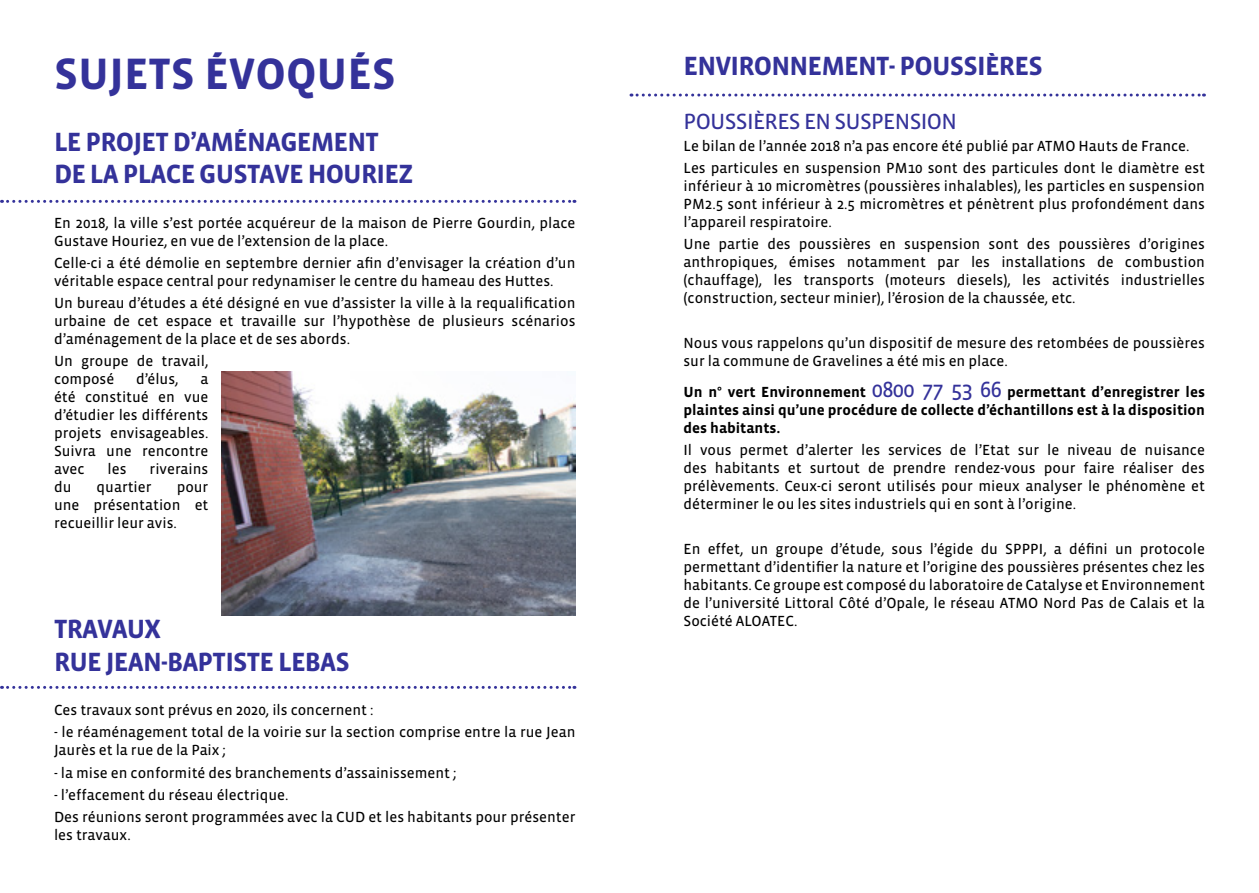
<style>
.page{position:relative;width:1259px;height:893px;background:#fff}
.page>*{position:absolute;margin:0;border:0;box-sizing:border-box;transform-origin:0 0}
.t1{font:700 45px "Vista Sans";color:#34329a}
.t2{font:700 27px/32.4px "Vista Sans";letter-spacing:-.03em;color:#34329a}
.t3{font:22.5px "Vista Sans Reg";letter-spacing:-.03em;color:#34329a}
.t4{font:15px/18px "Vista Sans Reg";color:#000}
.t5{font:700 15px/18px "Vista Sans";color:#000;text-align:justify}
.s1{font-family:"Vista Sans Reg";font-weight:400;font-size:22.5px;color:#34329a}
</style>
<div class="page">
<svg style="left:631px;top:94px;width:573px;height:3px"></svg>
<svg style="left:2px;top:200px;width:573px;height:3px"></svg>
<svg style="left:2px;top:686px;width:573px;height:3px"></svg>
<img style="left:221px;top:372px;width:354px;height:244px">
<h1 class="t1" style="left:54px;top:51px;width:344px">SUJETS ÉVOQUÉS</h1>
<h2 class="t2" style="left:54px;top:126px;width:361px">LE PROJET D’AMÉNAGEMENT<br>DE LA PLACE GUSTAVE HOURIEZ</h2>
<p class="t4" style="left:54px;top:214px;width:523px">En 2018, la ville s’est portée acquéreur de la maison de Pierre Gourdin, place<br>Gustave Houriez, en vue de l’extension de la place.</p>
<p class="t4" style="left:54px;top:254px;width:523px">Celle-ci a été démolie en septembre dernier afin d’envisager la création d’un véritable espace central pour redynamiser le centre du hameau des Huttes.</p>
<p class="t4" style="left:54px;top:294px;width:523px;text-align:justify">Un bureau d’études a été désigné en vue d’assister la ville à la requalification urbaine de cet espace et travaille sur l’hypothèse de plusieurs scénarios d’aménagement de la place et de ses abords.</p>
<p class="t4" style="left:54px;top:353px;width:156px">Un groupe de travail, composé</p>
<p class="t4" style="left:136px;top:371px;width:44px">d’élus,</p>
<p class="t4" style="left:54px;top:371px;width:156px;text-align:justify;text-indent:146px">a été constitué en vue d’étudier les différents projets envisageables.<br>Suivra une rencontre avec</p>
<p class="t4" style="left:108px;top:461px;width:20px">les</p>
<p class="t4" style="left:150px;top:461px;width:60px">riverains</p>
<p class="t4" style="left:54px;top:479px;width:19px">du</p>
<p class="t4" style="left:97px;top:479px;width:56px">quartier</p>
<p class="t4" style="left:54px;top:479px;width:156px;text-align:justify;text-indent:123px">pour une présentation et recueillir leur avis.</p>
<h2 class="t2" style="left:54px;top:614px;width:297px">TRAVAUX<br>RUE JEAN-BAPTISTE LEBAS</h2>
<p class="t4" style="left:54px;top:701px;width:321px">Ces travaux sont prévus en 2020, ils concernent :</p>
<p class="t4" style="left:54px;top:724px;width:523px">- le réaménagement total de la voirie sur la section comprise entre la rue Jean<br>Jaurès et la rue de la Paix ;</p>
<p class="t4" style="left:54px;top:764px;width:404px">- la mise en conformité des branchements d’assainissement ;</p>
<p class="t4" style="left:54px;top:784px;width:523px;line-height:22.2px">- l’effacement du réseau électrique.<br>Des réunions seront programmées avec la CUD et les habitants pour présenter</p>
<p class="t4" style="left:54px;top:826px;width:78px">les travaux.</p>
<h2 class="t2" style="left:683px;top:50px;width:361px">ENVIRONNEMENT- POUSSIÈRES</h2>
<h3 class="t3" style="left:683px;top:110px;width:275px">POUSSIÈRES EN SUSPENSION</h3>
<p class="t4" style="left:683px;top:135px;width:523px;line-height:22.2px">Le bilan de l’année 2018 n’a pas encore été publié par ATMO Hauts de France.<br>Les particules en suspension PM10 sont des particules dont le diamètre est</p>
<p class="t4" style="left:683px;top:177px;width:523px;text-align:justify">inférieur à 10 micromètres (poussières inhalables), les particles en suspension PM2.5 sont inférieur à 2.5 micromètres et pénètrent plus profondément dans l’appareil respiratoire.</p>
<p class="t4" style="left:683px;top:236px;width:523px;text-align:justify">Une partie des poussières en suspension sont des poussières d’origines anthropiques, émises notamment par les installations de combustion (chauffage), les transports (moteurs diesels), les activités industrielles (construction, secteur minier), l’érosion de la chaussée, etc.</p>
<p class="t4" style="left:683px;top:334px;width:523px">Nous vous rappelons qu’un dispositif de mesure des retombées de poussières sur la commune de Gravelines a été mis en place.</p>
<p class="t5" style="left:683px;top:383px;width:523px">Un n° vert Environnement <span class="s1">0800 77 53 66</span> permettant d’enregistrer les plaintes ainsi qu’une procédure de collecte d’échantillons est à la disposition des habitants.</p>
<p class="t4" style="left:683px;top:442px;width:523px;text-align:justify">Il vous permet d’alerter les services de l’Etat sur le niveau de nuisance des habitants et surtout de prendre rendez-vous pour faire réaliser des prélèvements. Ceux-ci seront utilisés pour mieux analyser le phénomène et déterminer le ou les sites industriels qui en sont à l’origine.</p>
<p class="t4" style="left:683px;top:540px;width:523px;text-align:justify">En effet, un groupe d’étude, sous l’égide du SPPPI, a défini un protocole permettant d’identifier la nature et l’origine des poussières présentes chez les habitants. Ce groupe est composé du laboratoire de Catalyse et Environnement de l’université Littoral Côté d’Opale, le réseau ATMO Nord Pas de Calais et la Société ALOATEC.</p>
</div>
